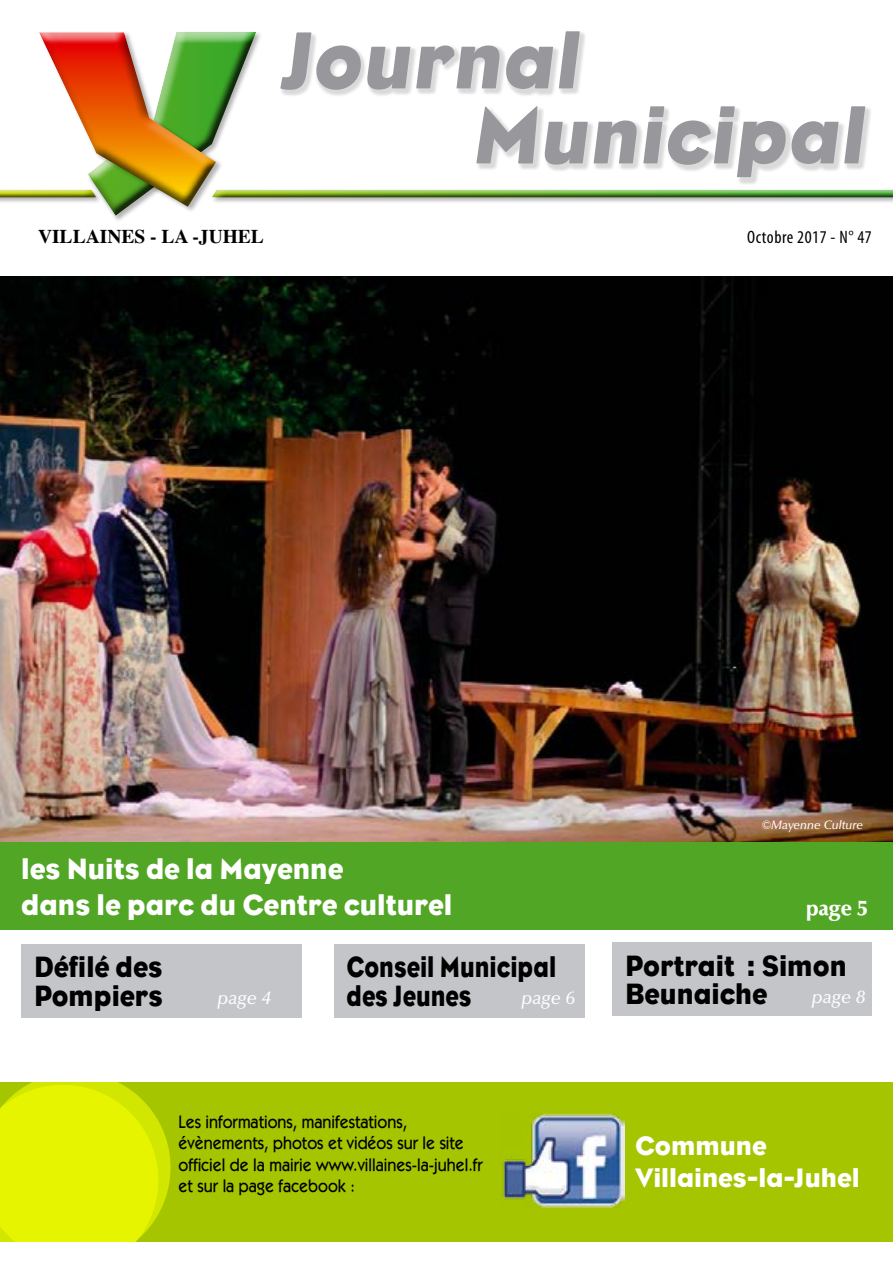
<style>
.page{position:relative;width:893px;height:1263px;background:#fff}
.page>*{position:absolute;margin:0;border:0;box-sizing:border-box;transform-origin:0 0}
.t1{font:82.5px/75px "Bureau Eagle";color:#98989c}
.t2{font:30px/36px "Bureau Eagle";color:#fff}
.t3{font:30px/28.5px "Bureau Eagle";color:#000;scale:.83 1}
.t4{font:30px/28.5px "Bureau Eagle";color:#000;scale:.95 1}
.t5{font:30px/28.5px "Bureau Eagle";color:#000;scale:.94 1}
.t6{font:27.3px/32.7px "Bureau Eagle";color:#fff}
.t7{font:700 21px "Optima BQ";color:#fff}
.t8{font:700 19.5px "Times";color:#000}
.t9{font:500 18px/21.6px "Itc Kabel";color:#000;scale:.9 1}
.t10{font:condensed 18px "Myriad Pro";letter-spacing:.03em;color:#000}
.t11{font:italic 500 18px "Optima BQ";color:#fff}
.t12{font:italic 500 12px "Optima BQ";color:#fff}
</style>
<div class="page">
<div style="left:0;top:1082px;width:893px;height:160px;background:#a5c500"></div>
<img style="left:0;top:276px;width:893px;height:566px">
<div style="left:0;top:842px;width:893px;height:87px;background:#52a625"></div>
<svg style="left:0;top:1082px;width:171px;height:160px;background:#deee00"></svg>
<div style="left:21px;top:944px;width:281px;height:73px;background:#c3c5c8"></div>
<div style="left:612px;top:943px;width:260px;height:73px;background:#c3c5c8"></div>
<div style="left:334px;top:944px;width:251px;height:73px;background:#c3c5c8"></div>
<img style="left:502px;top:1113px;width:122px;height:94px">
<svg style="left:0;top:32px;width:893px;height:184px"></svg>
<div style="left:0;top:179px;width:893px;height:20px;background:#fff;opacity:.75"></div>
<div style="left:0;top:183px;width:893px;height:16px;background:#000;opacity:.75"></div>
<div style="left:280px;top:30px;width:592px;height:155px;background:#000;opacity:.15"></div>
<h1 class="t1" style="left:471px;top:23px;width:405px;text-indent:-192px">Journal<br>Municipal</h1>
<p class="t8" style="left:38px;top:218px;width:227px">VILLAINES - LA -JUHEL</p>
<p class="t10" style="left:747px;top:226px;width:126px">Octobre 2017 - N° 47</p>
<p class="t12" style="left:761px;top:817px;width:103px">©Mayenne Culture</p>
<h2 class="t2" style="left:21px;top:850px;width:433px">les Nuits de la Mayenne<br>dans le parc du Centre culturel</h2>
<h2 class="t5" style="left:34px;top:953px;width:138px">Défilé des<br>Pompiers</h2>
<p class="t11" style="left:217px;top:988px;width:55px">page 4</p>
<h2 class="t3" style="left:347px;top:953px;width:254px">Conseil Municipal des Jeunes</h2>
<p class="t11" style="left:521px;top:988px;width:55px">page 6</p>
<p class="t9" style="left:179px;top:1110px;width:340px">Les informations, manifestations, évènements, photos et vidéos sur le site officiel de la mairie www.villaines-la-juhel.fr et sur la page facebook :</p>
<p class="t7" style="left:806px;top:895px;width:64px">page 5</p>
<h2 class="t4" style="left:625px;top:951px;width:235px">Portrait : Simon<br>Beunaiche</h2>
<p class="t11" style="left:811px;top:986px;width:55px">page 8</p>
<h3 class="t6" style="left:635px;top:1129px;width:226px">Commune<br>Villaines-la-Juhel</h3>
</div>
